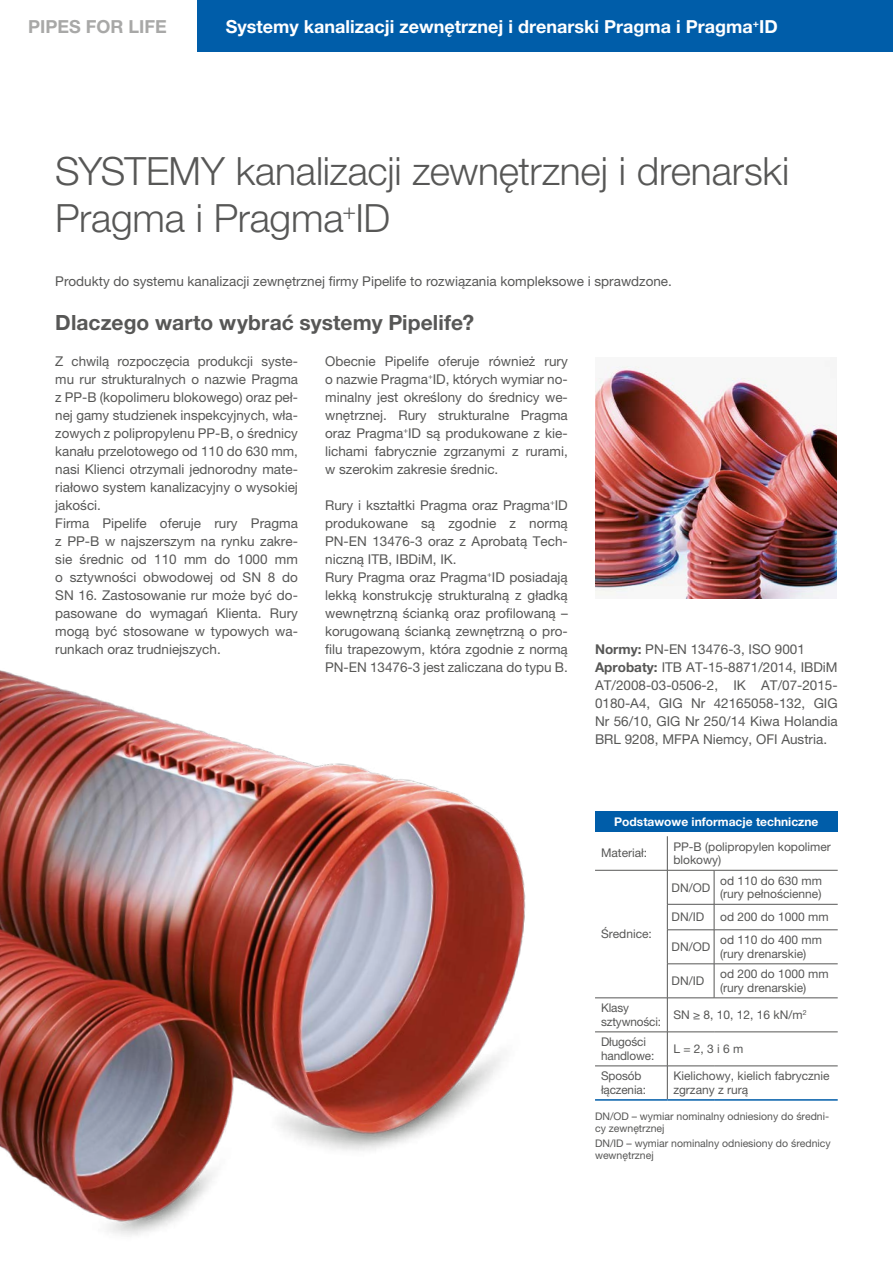
<style>
.page{position:relative;width:893px;height:1263px;background:#fff}
.page>*{position:absolute;margin:0;border:0;box-sizing:border-box;transform-origin:0 0}
.t1{font:300 39px/46.8px "Helvetica Neue LT Pro";letter-spacing:-.005em;color:#575756}
.t2{font:700 21px "Helvetica Neue LT Pro";letter-spacing:.005em;color:#575756}
.t3{font:700 18px "Helvetica Neue LT Pro";color:#fff}
.t4{font:700 18px "Helvetica Neue LT Pro";color:#a8a8a7}
.t5{font:13.5px/18px "Helvetica Neue LT Pro";color:#575756}
.t6{font:12px/13.5px "Helvetica Neue LT Pro";color:#575756}
.t7{font:700 12px "Helvetica Neue LT Pro";color:#fff}
.t8{font:10.5px/12.6px "Helvetica Neue LT Pro";color:#575756}
.s1{font-weight:700}
</style>
<div class="page">
<img style="left:0;top:670px;width:526px;height:565px">
<div style="left:197px;top:0;width:696px;height:51px;background:#005da9"></div>
<div style="left:595px;top:811px;width:243px;height:21px;background:#005da9"></div>
<hr style="left:667px;top:836px;width:1px;height:34px;background:#575756">
<hr style="left:595px;top:870px;width:72px;height:1px;background:#575756">
<hr style="left:667px;top:870px;width:47px;height:1px;background:#575756">
<hr style="left:667px;top:870px;width:1px;height:34px;background:#575756">
<hr style="left:714px;top:870px;width:124px;height:1px;background:#575756">
<hr style="left:714px;top:870px;width:1px;height:34px;background:#575756">
<hr style="left:667px;top:904px;width:47px;height:1px;background:#575756">
<svg style="left:667px;top:904px;width:1px;height:25px"></svg>
<hr style="left:714px;top:904px;width:124px;height:1px;background:#575756">
<svg style="left:714px;top:904px;width:1px;height:25px"></svg>
<hr style="left:667px;top:929px;width:47px;height:1px;background:#575756">
<hr style="left:667px;top:930px;width:1px;height:34px;background:#575756">
<hr style="left:714px;top:929px;width:124px;height:1px;background:#575756">
<hr style="left:714px;top:930px;width:1px;height:34px;background:#575756">
<hr style="left:667px;top:963px;width:47px;height:1px;background:#575756">
<hr style="left:667px;top:964px;width:1px;height:34px;background:#575756">
<hr style="left:714px;top:963px;width:124px;height:1px;background:#575756">
<hr style="left:714px;top:964px;width:1px;height:34px;background:#575756">
<hr style="left:595px;top:997px;width:72px;height:1px;background:#575756">
<hr style="left:667px;top:997px;width:47px;height:1px;background:#575756">
<hr style="left:667px;top:998px;width:1px;height:34px;background:#575756">
<hr style="left:714px;top:997px;width:124px;height:1px;background:#575756">
<hr style="left:595px;top:1031px;width:72px;height:1px;background:#575756">
<hr style="left:667px;top:1031px;width:47px;height:1px;background:#575756">
<hr style="left:667px;top:1032px;width:1px;height:34px;background:#575756">
<hr style="left:714px;top:1031px;width:124px;height:1px;background:#575756">
<hr style="left:595px;top:1066px;width:72px;height:1px;background:#575756">
<hr style="left:667px;top:1066px;width:47px;height:1px;background:#575756">
<hr style="left:667px;top:1066px;width:1px;height:33px;background:#575756">
<hr style="left:714px;top:1066px;width:124px;height:1px;background:#575756">
<hr style="left:595px;top:1099px;width:72px;height:2px;background:#005da9">
<hr style="left:667px;top:1099px;width:47px;height:2px;background:#005da9">
<hr style="left:714px;top:1099px;width:124px;height:2px;background:#005da9">
<img style="left:595px;top:366px;width:241px;height:233px">
<h3 class="t4" style="left:28px;top:16px;width:140px">PIPES FOR LIFE</h3>
<h3 class="t3" style="left:226px;top:15px;width:553px">Systemy kanalizacji zewnętrznej i drenarski Pragma i Pragma<sup>+</sup>ID</h3>
<h1 class="t1" style="left:55px;top:147px;width:736px">SYSTEMY kanalizacji zewnętrznej i drenarski<br>Pragma i Pragma<sup>+</sup>ID</h1>
<p class="t5" style="left:55px;top:272px;width:618px">Produkty do systemu kanalizacji zewnętrznej firmy Pipelife to rozwiązania kompleksowe i sprawdzone.</p>
<h2 class="t2" style="left:55px;top:309px;width:420px">Dlaczego warto wybrać systemy Pipelife?</h2>
<p class="t5" style="left:55px;top:352px;width:244px">Z chwilą rozpoczęcia produkcji syste&shy;mu rur strukturalnych o nazwie Pragma z PP-B (kopolimeru blokowego) oraz peł&shy;nej gamy studzienek inspekcyjnych, wła&shy;zowych z polipropylenu PP-B, o średnicy kanału przelotowego od 110 do 630 mm, nasi Klienci otrzymali jednorodny mate&shy;riałowo system kanalizacyjny o wysokiej jakości.<br>Firma Pipelife oferuje rury Pragma z PP-B w najszerszym na rynku zakre&shy;sie średnic od 110 mm do 1000 mm o sztywności obwodowej od SN 8 do SN 16. Zastosowanie rur może być do&shy;pasowane do wymagań Klienta. Rury mogą być stosowane w typowych wa&shy;runkach oraz trudniejszych.</p>
<p class="t5" style="left:325px;top:352px;width:244px;text-align:justify">Obecnie Pipelife oferuje również rury o nazwie Pragma<sup>+</sup>ID, których wymiar no&shy;minalny jest określony do średnicy we&shy;wnętrznej. Rury strukturalne Pragma oraz Pragma<sup>+</sup>ID są produkowane z kie&shy;lichami fabrycznie zgrzanymi z rurami, w szerokim zakresie średnic.</p>
<p class="t5" style="left:325px;top:496px;width:244px">Rury i kształtki Pragma oraz Pragma<sup>+</sup>ID produkowane są zgodnie z normą PN-EN 13476-3 oraz z Aprobatą Tech&shy;niczną ITB, IBDiM, IK.<br>Rury Pragma oraz Pragma<sup>+</sup>ID posiadają lekką konstrukcję strukturalną z gładką wewnętrzną ścianką oraz profilowaną – korugowaną ścianką zewnętrzną o pro&shy;filu trapezowym, która zgodnie z normą PN-EN 13476-3 jest zaliczana do typu B.</p>
<p class="t5" style="left:595px;top:640px;width:244px"><span class="s1">Normy:</span> PN-EN 13476-3, ISO 9001<br><span class="s1">Aprobaty:</span> ITB AT-15-8871/2014, IBDiM AT/2008-03-0506-2, IK AT/07-2015- 0180-A4, GIG Nr 42165058-132, GIG Nr 56/10, GIG Nr 250/14 Kiwa Holandia BRL 9208, MFPA Niemcy, OFI Austria.</p>
<p class="t7" style="left:614px;top:814px;width:206px">Podstawowe informacje techniczne</p>
<p class="t6" style="left:601px;top:846px;width:48px">Materiał:</p>
<p class="t6" style="left:673px;top:839px;width:159px">PP-B (polipropylen kopolimer blokowy)</p>
<p class="t6" style="left:601px;top:927px;width:52px">Średnice:</p>
<p class="t6" style="left:672px;top:880px;width:40px">DN/OD</p>
<p class="t6" style="left:720px;top:874px;width:103px">od 110 do 630 mm (rury pełnościenne)</p>
<p class="t6" style="left:672px;top:910px;width:34px">DN/ID</p>
<p class="t6" style="left:720px;top:910px;width:110px">od 200 do 1000 mm</p>
<p class="t6" style="left:672px;top:940px;width:40px">DN/OD</p>
<p class="t6" style="left:720px;top:933px;width:103px">od 110 do 400 mm (rury drenarskie)</p>
<p class="t6" style="left:672px;top:974px;width:34px">DN/ID</p>
<p class="t6" style="left:720px;top:967px;width:110px">od 200 do 1000 mm (rury drenarskie)</p>
<p class="t6" style="left:601px;top:1001px;width:62px">Klasy sztywności:</p>
<p class="t6" style="left:673px;top:1008px;width:135px">SN ≥ 8, 10, 12, 16 kN/m<sup>2</sup></p>
<p class="t6" style="left:601px;top:1035px;width:55px">Długości handlowe:</p>
<p class="t6" style="left:673px;top:1042px;width:72px">L = 2, 3 i 6 m</p>
<p class="t6" style="left:601px;top:1069px;width:46px">Sposób łączenia:</p>
<p class="t6" style="left:673px;top:1069px;width:158px">Kielichowy, kielich fabrycznie zgrzany z rurą</p>
<p class="t8" style="left:595px;top:1110px;width:236px">DN/OD – wymiar nominalny odniesiony do średni&shy;cy zewnętrznej</p>
<p class="t8" style="left:595px;top:1136px;width:237px">DN/ID – wymiar nominalny odniesiony do średnicy wewnętrznej</p>
</div>
